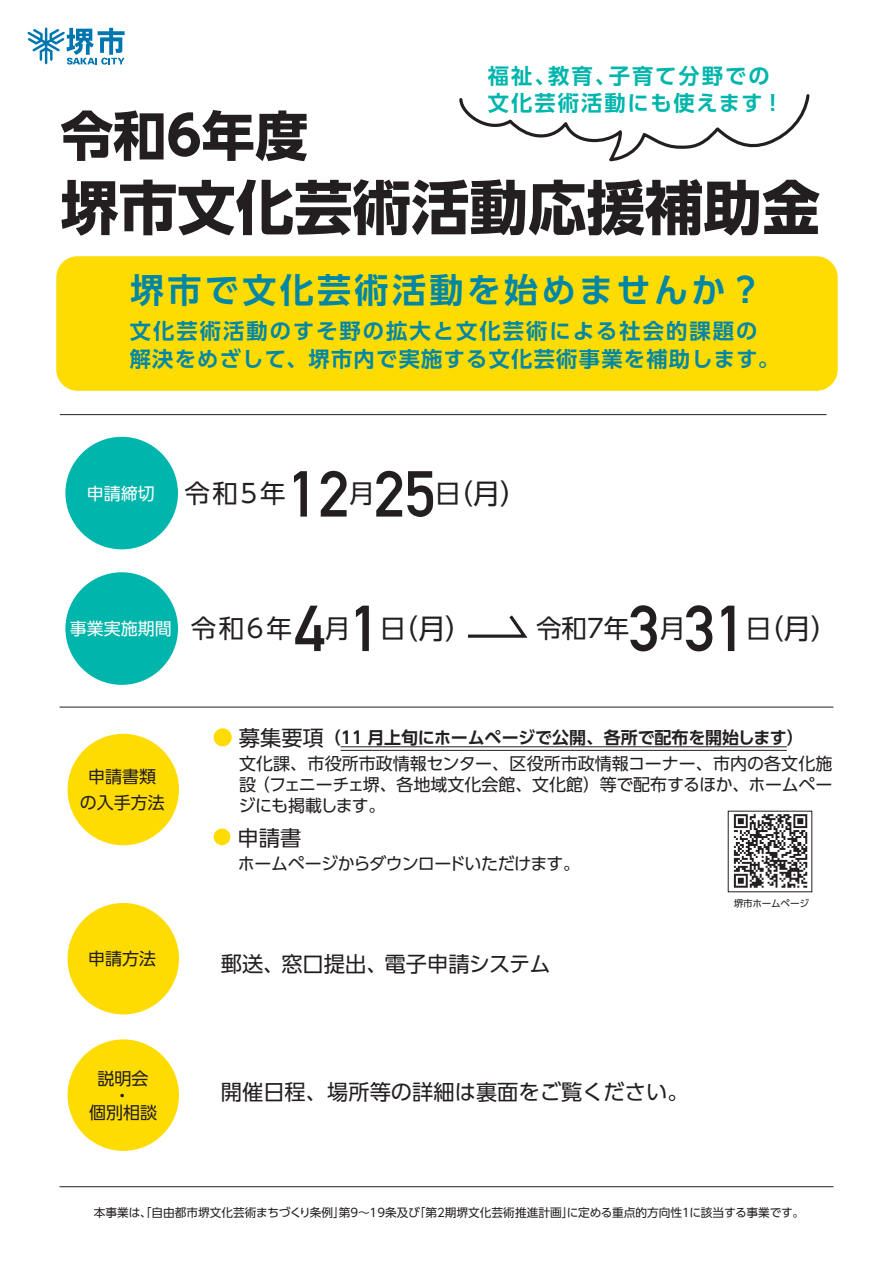
<style>
.page{position:relative;width:893px;height:1263px;background:#fff}
.page>*{position:absolute;margin:0;border:0;box-sizing:border-box;transform-origin:0 0}
.t1{font:700 63.75px "DIN Alternate";color:#231f20}
.t2{font:700 58.5px "UD Shin Go Pro";color:#231f20}
.t3{font:700 53.1px "UD Shin Go Pro";color:#231f20}
.t4{font:700 34.05px "UD Shin Go Pro De";letter-spacing:.1em;color:#0087a5}
.t5{font:27.6px "UD Shin Go Pro";color:#231f20}
.t6{font:25.5px "UD Shin Go Pro";letter-spacing:.1em;color:#231f20}
.t7{font:700 21.3px/27.6px "UD Shin Go Pro De";letter-spacing:.095em;color:#0087a5}
.t8{font:21.3px "UD Shin Go Pro";color:#231f20}
.t9{font:700 21.3px "UD Shin Go Pro De";letter-spacing:.1em;color:#00b5ac}
.t10{font:16.95px/17px "UD Shin Go Pro";color:#231f20;text-align:center}
.t11{font:700 16.95px "UD Shin Go Pro De";letter-spacing:-.01em;color:#231f20}
.t12{font:16.95px "UD Shin Go Pro";letter-spacing:-.035em;color:#231f20}
.t13{font:16.95px/21.3px "UD Shin Go Pro";letter-spacing:-.045em;color:#231f20}
.t14{font:16.95px "UD Shin Go Pro";color:#fff}
.t15{font:11.7px "UD Shin Go Pro";color:#231f20}
.t16{font:9.6px "UD Shin Go Pro";letter-spacing:-.02em;color:#231f20}
.s1{font-size:25.5px}
</style>
<div class="page">
<div style="left:56px;top:256px;width:782px;height:135px;background:#ffdc01;border-radius:21px"></div>
<svg style="left:28px;top:27px;width:97px;height:38px"></svg>
<hr style="left:341px;top:746px;width:446px;height:1px;background:#231f20">
<hr style="left:341px;top:750px;width:446px;height:1px;background:#231f20">
<div style="left:214px;top:728px;width:18px;height:18px;background:#ffdc01;border-radius:50%"></div>
<div style="left:214px;top:828px;width:16px;height:17px;background:#ffdc01;border-radius:50%"></div>
<div style="left:65px;top:437px;width:113px;height:112px;background:#00b5ac;border-radius:50%"></div>
<div style="left:65px;top:572px;width:113px;height:113px;background:#00b5ac;border-radius:50%"></div>
<div style="left:68px;top:734px;width:111px;height:111px;background:#ffdc01;border-radius:50%"></div>
<div style="left:68px;top:903px;width:111px;height:111px;background:#ffdc01;border-radius:50%"></div>
<div style="left:68px;top:1039px;width:111px;height:112px;background:#ffdc01;border-radius:50%"></div>
<svg style="left:468px;top:615px;width:60px;height:23px"></svg>
<img style="left:733px;top:814px;width:75px;height:74px">
<hr style="left:60px;top:414px;width:767px;height:1px;background:#231f20">
<hr style="left:60px;top:707px;width:773px;height:1px;background:#231f20">
<hr style="left:60px;top:1186px;width:773px;height:1px;background:#231f20">
<svg style="left:459px;top:94px;width:351px;height:68px"></svg>
<h3 class="t3" style="left:60px;top:92px;width:249px">令和6年度</h3>
<p class="t9" style="left:548px;top:58px;width:70px">教育、</p>
<p class="t9" style="left:609px;top:58px;width:163px">子育て分野での</p>
<p class="t9" style="left:488px;top:58px;width:70px">福祉、</p>
<p class="t9" style="left:488px;top:86px;width:297px">文化芸術活動にも使えます！</p>
<h2 class="t2" style="left:60px;top:160px;width:762px">堺市文化芸術活動応援補助金</h2>
<h3 class="t4" style="left:130px;top:263px;width:634px">堺市で文化芸術活動を始めませんか?</h3>
<p class="t7" style="left:130px;top:317px;width:651px">文化芸術活動のすそ野の拡大と文化芸術による社会的課題の解決をめざして、堺市内で実施する文化芸術事業を補助します。</p>
<p class="t14" style="left:87px;top:479px;width:70px">申請締切</p>
<h3 class="t6" style="left:184px;top:473px;width:103px">令和5年</h3>
<h1 class="t1" style="left:288px;top:446px;width:149px">12 25</h1>
<h3 class="t5" style="left:435px;top:471px;width:94px">（<span class="s1">日</span>月(</h3>
<h3 class="t6" style="left:349px;top:473px;width:27px">月</h3>
<p class="t14" style="left:70px;top:615px;width:104px">事業実施期間</p>
<h1 class="t1" style="left:294px;top:580px;width:88px">4 1</h1>
<h3 class="t6" style="left:191px;top:607px;width:103px">令和6年</h3>
<h3 class="t6" style="left:325px;top:607px;width:27px">月</h3>
<h3 class="t5" style="left:380px;top:606px;width:94px">（<span class="s1">日</span>月）</h3>
<h1 class="t1" style="left:629px;top:580px;width:118px">3 31</h1>
<h3 class="t6" style="left:536px;top:607px;width:95px">令和7年</h3>
<h3 class="t6" style="left:660px;top:607px;width:27px">月</h3>
<h3 class="t5" style="left:746px;top:606px;width:94px">（<span class="s1">日</span>月(</h3>
<p class="t10" style="left:80px;top:764px;width:87px;line-height:25.2px">申請書類の入手方法</p>
<p class="t10" style="left:88px;top:950px;width:70px">申請方法</p>
<p class="t8" style="left:239px;top:721px;width:87px">募集要項</p>
<p class="t10" style="left:239px;top:752px;width:595px;line-height:21.3px;text-align:right">文化課、市役所市政情報センター、区役所市政情報コーナー、市内の各文化施（フェニーチェ堺、各地域文化会館、文化館）等で配布するほか、ホームペー</p>
<p class="t11" style="left:324px;top:724px;width:482px">（11 月上旬にホームページで公開、各所で配布を開始します(</p>
<p class="t13" style="left:239px;top:773px;width:149px">設<br>ジにも掲載します。</p>
<p class="t8" style="left:237px;top:820px;width:65px">申請書</p>
<p class="t12" style="left:238px;top:850px;width:344px">ホームページからダウンロードいただけます。</p>
<p class="t8" style="left:221px;top:947px;width:331px">郵送、窓口提出、電子申請システム</p>
<p class="t16" style="left:734px;top:895px;width:77px">堺市ホームページ</p>
<p class="t10" style="left:89px;top:1069px;width:70px">説明会・<br>個別相談</p>
<p class="t8" style="left:221px;top:1075px;width:469px">開催日程、場所等の詳細は裏面をご覧ください。</p>
<p class="t15" style="left:94px;top:1203px;width:328px">本事業は、「自由都市堺文化芸術まちづくり条例第」 9～19条及び</p>
<p class="t15" style="left:414px;top:1203px;width:392px">「第2期堺文化芸術推進計画に定める重点的方向性1に該当する事業です。</p>
<p class="t15" style="left:562px;top:1203px;width:13px">」</p>
</div>
